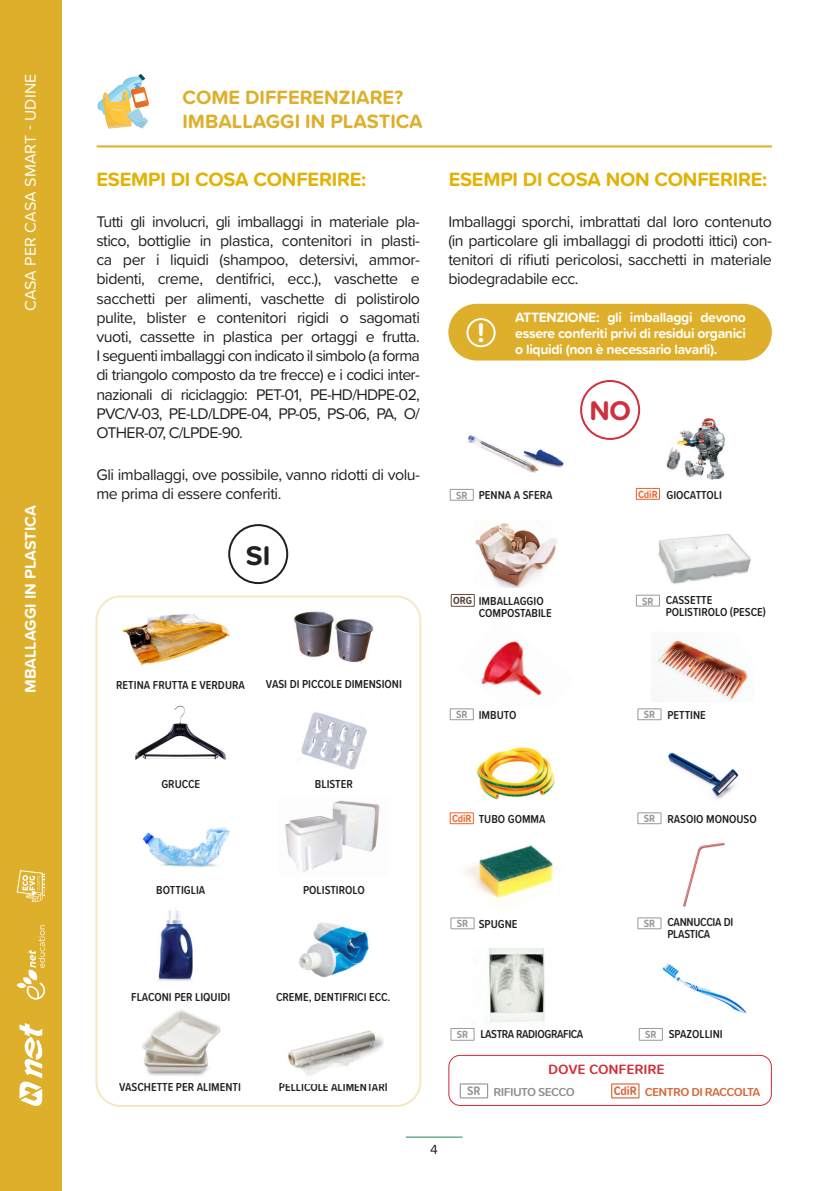
<style>
.page{position:relative;width:840px;height:1191px;background:#fff}
.page>*{position:absolute;margin:0;border:0;box-sizing:border-box;transform-origin:0 0}
.t1{font:700 28px "Proxima Soft";color:#ce313c}
.t2{font:700 28px "Proxima Soft";color:#231f20}
.t3{font:700 28px "Proxima Soft";color:#fff}
.t4{font:700 20px "Proxima Soft";letter-spacing:-.01em;color:#e2b204}
.t5{font:700 20px/24px "Proxima Soft";color:#deaf2a}
.t6{font:16px/19.2px "Proxima Soft";letter-spacing:-.03em;color:#231f20;text-align:justify}
.t7{font:16px "Proxima Soft";letter-spacing:.01em;color:#fff}
.t8{font:700 16px "Proxima Soft";color:#fff}
.t9{font:700 14px/16px "Proxima Soft";letter-spacing:-.025em;color:#fff;text-align:justify}
.t10{font:600 14px "Proxima Soft Cond";letter-spacing:-.01em;color:#d0323b;scale:1.23 1}
.t11{font:13.8px "Proxima Soft";color:#231f20}
.t12{font:600 12px/12px "Proxima Soft Cond";color:#231f20}
.t13{font:600 12px "Proxima Soft Cond";letter-spacing:-.04em;color:#d7693e;scale:1.23 1}
.t14{font:600 12px/12px "Proxima Soft Cond";letter-spacing:-.02em;color:#231f20}
.t15{font:600 12px "Proxima Soft Cond";letter-spacing:-.03em;color:#231f20}
.t16{font:600 12px "Proxima Soft Cond";letter-spacing:-.04em;color:#8e9091;scale:1.23 1}
.t17{font:700 10.8px "Proxima Soft Cond";color:#999}
.t18{font:700 10.8px "Proxima Soft Cond";color:#ef6938}
.t19{font:700 10.8px "Proxima Soft Cond";color:#5b463b}
.s1{font-weight:700;font-size:12.8px;color:#999}
.s2{font-weight:700;font-size:12.8px}
</style>
<div class="page">
<div style="left:0;top:0;width:62px;height:1191px;background:#deaf2a"></div>
<svg style="left:17px;top:870px;width:28px;height:32px"></svg>
<div style="left:17px;top:983px;width:9px;height:5px;background:#fff;border-radius:50%"></div>
<svg style="left:23px;top:925px;width:22px;height:74px"></svg>
<svg style="left:20px;top:1023px;width:22px;height:83px"></svg>
<hr style="left:405px;top:1136px;width:57px;height:1px;background:#1b8a53">
<hr style="left:97px;top:145px;width:674px;height:2px;background:#deaf29">
<svg style="left:97px;top:74px;width:52px;height:54px"></svg>
<img style="left:299px;top:922px;width:70px;height:55px">
<div style="left:448px;top:1054px;width:323px;height:52px;border:1px solid #cd2b32;border-radius:11px"></div>
<div style="left:459px;top:1083px;width:29px;height:15px;border:1px solid #999"></div>
<div style="left:610px;top:1083px;width:29px;height:15px;border:1px solid #d7693e"></div>
<img style="left:475px;top:523px;width:81px;height:64px">
<div style="left:450px;top:594px;width:24px;height:13px;border:1px solid #664d3d"></div>
<img style="left:467px;top:435px;width:97px;height:38px">
<img style="left:481px;top:641px;width:61px;height:55px">
<img style="left:477px;top:747px;width:78px;height:53px">
<img style="left:465px;top:845px;width:89px;height:53px">
<img style="left:658px;top:534px;width:92px;height:50px">
<img style="left:657px;top:640px;width:91px;height:61px">
<img style="left:668px;top:752px;width:71px;height:47px">
<img style="left:683px;top:842px;width:42px;height:65px">
<img style="left:488px;top:948px;width:57px;height:74px">
<img style="left:662px;top:963px;width:85px;height:51px">
<img style="left:666px;top:418px;width:59px;height:61px">
<div style="left:449px;top:489px;width:24px;height:12px;border:1px solid #999"></div>
<div style="left:449px;top:708px;width:24px;height:12px;border:1px solid #999"></div>
<div style="left:637px;top:708px;width:24px;height:12px;border:1px solid #999"></div>
<div style="left:637px;top:812px;width:24px;height:12px;border:1px solid #999"></div>
<div style="left:637px;top:917px;width:24px;height:12px;border:1px solid #999"></div>
<div style="left:450px;top:1028px;width:24px;height:12px;border:1px solid #999"></div>
<div style="left:450px;top:917px;width:24px;height:12px;border:1px solid #999"></div>
<div style="left:638px;top:1028px;width:24px;height:12px;border:1px solid #999"></div>
<div style="left:449px;top:812px;width:24px;height:12px;border:1px solid #ea612e"></div>
<div style="left:635px;top:594px;width:24px;height:12px;border:1px solid #999"></div>
<div style="left:635px;top:488px;width:24px;height:12px;border:1px solid #ea612e"></div>
<div style="left:579px;top:380px;width:60px;height:60px;border:2px solid #ce313c;border-radius:50%"></div>
<img style="left:158px;top:910px;width:35px;height:71px">
<img style="left:142px;top:827px;width:88px;height:40px">
<img style="left:285px;top:800px;width:95px;height:73px">
<img style="left:135px;top:705px;width:91px;height:55px">
<img style="left:301px;top:712px;width:66px;height:58px">
<img style="left:112px;top:579px;width:135px;height:87px">
<img style="left:293px;top:611px;width:81px;height:52px">
<div style="left:95px;top:595px;width:326px;height:512px;border:2px solid #deaf2a;border-radius:24px"></div>
<div style="left:228px;top:524px;width:60px;height:60px;border:2px solid #231f20;border-radius:50%"></div>
<img style="left:142px;top:1010px;width:79px;height:66px">
<img style="left:288px;top:1030px;width:95px;height:46px">
<div style="left:448px;top:304px;width:323px;height:56px;background:#deaf2a;border-radius:28px"></div>
<div style="left:466px;top:318px;width:29px;height:29px;border:2px solid #fff;border-radius:50%"></div>
<p class="t7" style="left:19px;top:311px;width:239px;rotate:-90deg">CASA PER CASA SMART - UDINE</p>
<p class="t8" style="left:18px;top:693px;width:189px;rotate:-90deg">MBALLAGGI IN PLASTICA</p>
<p class="t5" style="left:182px;top:85px;width:242px">COME DIFFERENZIARE?<br>IMBALLAGGI IN PLASTICA</p>
<p class="t4" style="left:96px;top:164px;width:271px">ESEMPI DI COSA CONFERIRE:</p>
<p class="t4" style="left:448px;top:164px;width:320px">ESEMPI DI COSA NON CONFERIRE:</p>
<p class="t6" style="left:448px;top:211px;width:325px">Imballaggi sporchi, imbrattati dal loro contenuto (in particolare gli imballaggi di prodotti ittici) con&shy;tenitori di rifiuti pericolosi, sacchetti in materiale biodegradabile ecc.</p>
<p class="t6" style="left:96px;top:211px;width:325px">Tutti gli involucri, gli imballaggi in materiale pla&shy;stico, bottiglie in plastica, contenitori in plasti&shy;ca per i liquidi (shampoo, detersivi, ammor&shy;bidenti, creme, dentifrici, ecc.), vaschette e sacchetti per alimenti, vaschette di polistirolo pulite, blister e contenitori rigidi o sagomati vuoti, cassette in plastica per ortaggi e frutta.<br>I seguenti imballaggi con indicato il simbolo (a forma di triangolo composto da tre frecce) e i codici inter&shy;nazionali di riciclaggio: PET-01, PE-HD/HDPE-02, PVC/V-03, PE-LD/LDPE-04, PP-05, PS-06, PA, O/ OTHER-07, C/LPDE-90.</p>
<p class="t6" style="left:96px;top:464px;width:325px">Gli imballaggi, ove possibile, vanno ridotti di volu&shy;me prima di essere conferiti.</p>
<p class="t9" style="left:515px;top:308px;width:232px">ATTENZIONE: gli imballaggi devono essere conferiti privi di residui organici o liquidi (non è necessario lavarli).</p>
<p class="t3" style="left:477px;top:312px;width:9px">!</p>
<h1 class="t1" style="left:589px;top:390px;width:43px">NO</h1>
<p class="t18" style="left:637px;top:486px;width:21px">CdiR</p>
<p class="t12" style="left:478px;top:488px;width:75px">PENNA A SFERA</p>
<p class="t17" style="left:456px;top:487px;width:13px">SR</p>
<p class="t12" style="left:666px;top:488px;width:57px">GIOCATTOLI</p>
<p class="t2" style="left:246px;top:534px;width:26px">SI</p>
<p class="t12" style="left:116px;top:678px;width:130px">RETINA FRUTTA E VERDURA</p>
<p class="t12" style="left:266px;top:678px;width:137px">VASI DI PICCOLE DIMENSIONI</p>
<p class="t12" style="left:161px;top:777px;width:40px">GRUCCE</p>
<p class="t12" style="left:315px;top:777px;width:39px">BLISTER</p>
<p class="t12" style="left:156px;top:883px;width:50px">BOTTIGLIA</p>
<p class="t12" style="left:303px;top:883px;width:63px">POLISTIROLO</p>
<p class="t12" style="left:131px;top:990px;width:101px">FLACONI PER LIQUIDI</p>
<p class="t12" style="left:276px;top:990px;width:116px">CREME, DENTIFRICI ECC.</p>
<p class="t12" style="left:119px;top:1080px;width:123px">VASCHETTE PER ALIMENTI</p>
<p class="t12" style="left:279px;top:1080px;width:110px">PELLICOLE ALIMENTARI</p>
<p class="t12" style="left:478px;top:594px;width:75px">IMBALLAGGIO<br>COMPOSTABILE</p>
<p class="t19" style="left:453px;top:592px;width:20px">ORG</p>
<p class="t17" style="left:642px;top:593px;width:13px">SR</p>
<p class="t12" style="left:665px;top:594px;width:48px">CASSETTE</p>
<p class="t12" style="left:665px;top:606px;width:102px">POLISTIROLO (PESCE)</p>
<p class="t12" style="left:478px;top:708px;width:39px">IMBUTO</p>
<p class="t17" style="left:456px;top:706px;width:13px">SR</p>
<p class="t17" style="left:643px;top:706px;width:13px">SR</p>
<p class="t12" style="left:667px;top:708px;width:40px">PETTINE</p>
<p class="t18" style="left:451px;top:810px;width:21px">CdiR</p>
<p class="t12" style="left:478px;top:812px;width:68px">TUBO GOMMA</p>
<p class="t17" style="left:643px;top:810px;width:13px">SR</p>
<p class="t12" style="left:667px;top:812px;width:91px">RASOIO MONOUSO</p>
<p class="t17" style="left:456px;top:915px;width:13px">SR</p>
<p class="t12" style="left:478px;top:917px;width:40px">SPUGNE</p>
<p class="t17" style="left:643px;top:915px;width:13px">SR</p>
<p class="t14" style="left:667px;top:915px;width:67px">CANNUCCIA DI<br>PLASTICA</p>
<p class="t17" style="left:456px;top:1026px;width:13px">SR</p>
<p class="t15" style="left:480px;top:1025px;width:104px">LASTRA RADIOGRAFICA</p>
<p class="t12" style="left:668px;top:1027px;width:55px">SPAZOLLINI</p>
<p class="t17" style="left:644px;top:1026px;width:13px">SR</p>
<p class="t10" style="left:548px;top:1058px;width:96px">DOVE CONFERIRE</p>
<p class="t16" style="left:467px;top:1082px;width:89px"><span class="s1">SR</span> RIFIUTO SECCO</p>
<p class="t13" style="left:613px;top:1082px;width:121px"><span class="s2">CdiR</span> CENTRO DI RACCOLTA</p>
<p class="t11" style="left:430px;top:1139px;width:9px">4</p>
</div>
